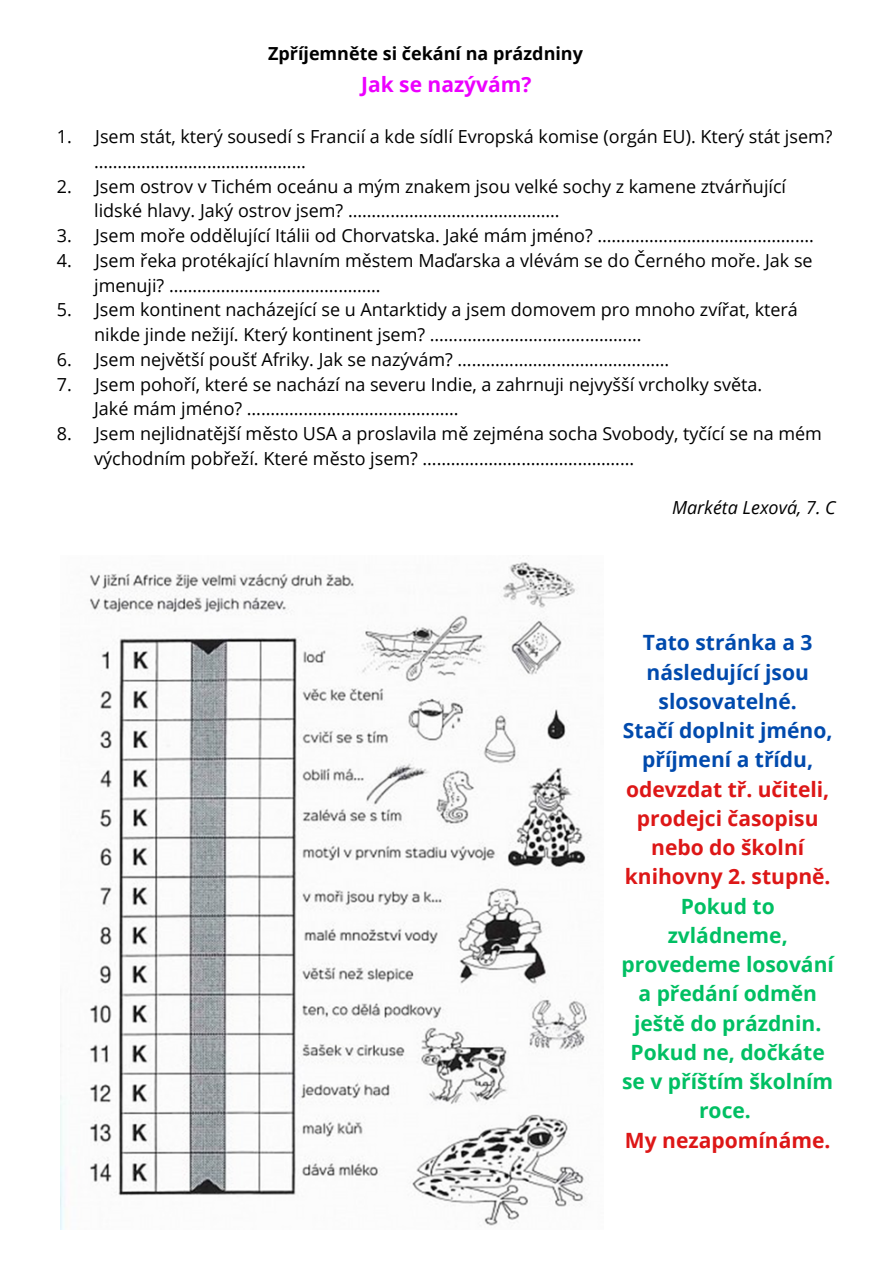
<style>
.page{position:relative;width:893px;height:1264px;background:#fff}
.page>*{position:absolute;margin:0;border:0;box-sizing:border-box;transform-origin:0 0}
.t1{font:700 21px/29.2px "Open Sans";color:#00bf63;text-align:center}
.t2{font:700 21px/29.2px "Open Sans";color:#dd1717;text-align:center}
.t3{font:700 21px/29.2px "Open Sans";color:#004aad;text-align:center}
.t4{font:700 21px "Open Sans";color:#ec00ff}
.t5{font:18px "Open Sans";color:#000}
.t6{font:700 18px "Open Sans";color:#000}
.t7{font:italic 18px "Open Sans";color:#000}
</style>
<div class="page">
<img style="left:60px;top:562px;width:528px;height:667px">
<p class="t6" style="left:268px;top:40px;width:316px">Zpříjemněte si čekání na prázdniny</p>
<p class="t4" style="left:361px;top:69px;width:172px">Jak se nazývám?</p>
<p class="t5" style="left:57px;top:124px;width:777px">1. Jsem stát, který sousedí s Francií a kde sídlí Evropská komise (orgán EU). Který stát jsem?</p>
<p class="t5" style="left:94px;top:149px;width:213px">………………………………………</p>
<p class="t5" style="left:57px;top:173px;width:730px">2. Jsem ostrov v Tichém oceánu a mým znakem jsou velké sochy z kamene ztvárňující</p>
<p class="t5" style="left:94px;top:198px;width:467px">lidské hlavy. Jaký ostrov jsem? ………………………………………</p>
<p class="t5" style="left:57px;top:223px;width:758px">3. Jsem moře oddělující Itálii od Chorvatska. Jaké mám jméno? ……………………………………….</p>
<p class="t5" style="left:57px;top:248px;width:757px">4. Jsem řeka protékající hlavním městem Maďarska a vlévám se do Černého moře. Jak se</p>
<p class="t5" style="left:94px;top:272px;width:288px">jmenuji? ………………………………………</p>
<p class="t5" style="left:57px;top:297px;width:742px">5. Jsem kontinent nacházející se u Antarktidy a jsem domovem pro mnoho zvířat, která</p>
<p class="t5" style="left:94px;top:322px;width:549px">nikde jinde nežijí. Který kontinent jsem? ………………………………………</p>
<p class="t5" style="left:57px;top:347px;width:614px">6. Jsem největší poušť Afriky. Jak se nazývám? ………………………………………</p>
<p class="t5" style="left:57px;top:371px;width:707px">7. Jsem pohoří, které se nachází na severu Indie, a zahrnuji nejvyšší vrcholky světa.</p>
<p class="t5" style="left:94px;top:396px;width:366px">Jaké mám jméno? ………………………………………</p>
<p class="t5" style="left:57px;top:421px;width:766px">8. Jsem nejlidnatější město USA a proslavila mě zejména socha Svobody, tyčící se na mém</p>
<p class="t5" style="left:94px;top:445px;width:541px">východním pobřeží. Které město jsem? ………………………………………</p>
<p class="t7" style="left:672px;top:495px;width:165px">Markéta Lexová, 7. C</p>
<p class="t3" style="left:643px;top:627px;width:171px">Tato stránka a 3 následující jsou slosovatelné.</p>
<p class="t3" style="left:623px;top:715px;width:211px">Stačí doplnit jméno, příjmení a třídu,</p>
<p class="t2" style="left:624px;top:773px;width:207px">odevzdat tř. učiteli, prodejci časopisu nebo do školní knihovny 2. stupně.</p>
<p class="t1" style="left:621px;top:890px;width:214px">Pokud to zvládneme, provedeme losování a předání odměn ještě do prázdnin.<br>Pokud ne, dočkáte se v příštím školním roce.</p>
<p class="t2" style="left:625px;top:1124px;width:207px">My nezapomínáme.</p>
</div>
